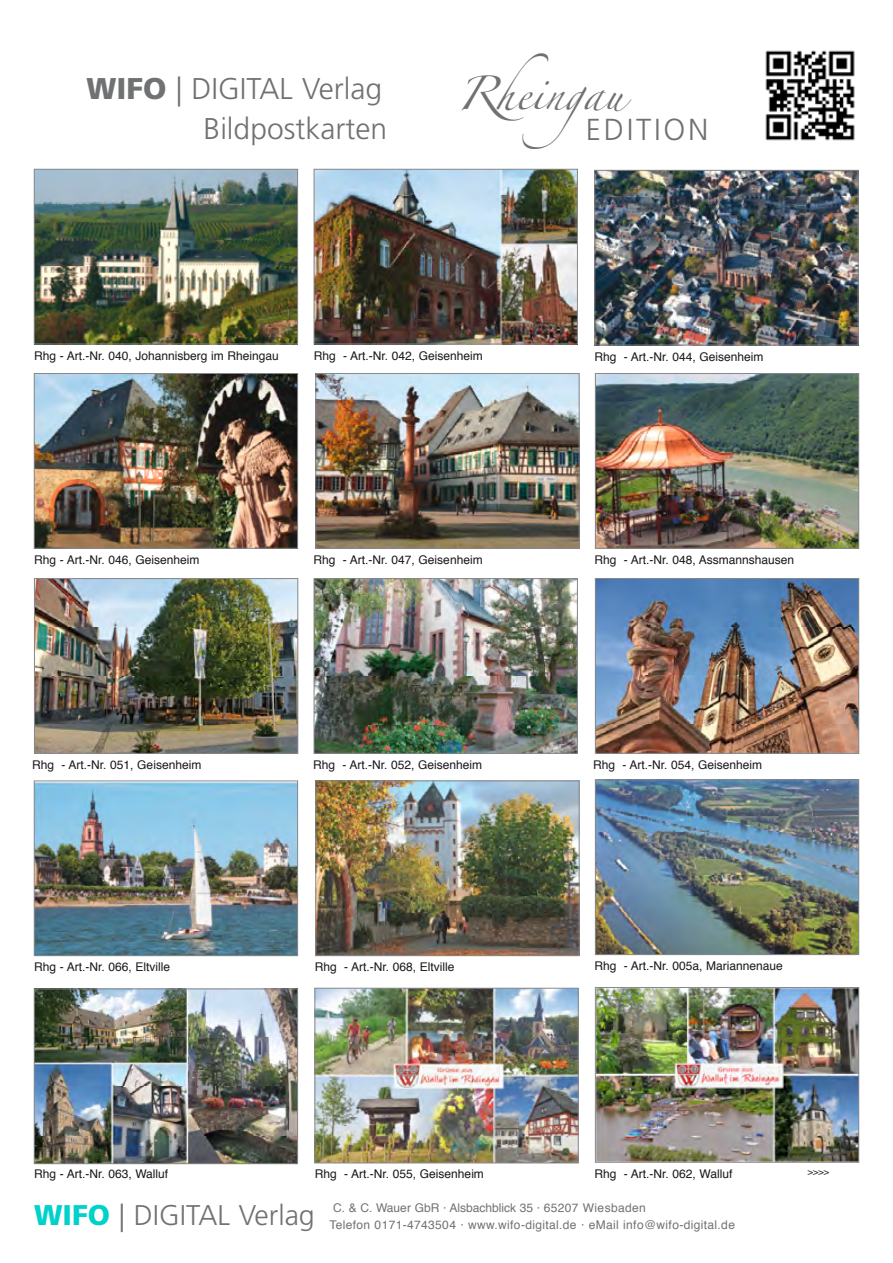
<style>
.page{position:relative;width:893px;height:1263px;background:#fff}
.page>*{position:absolute;margin:0;border:0;box-sizing:border-box;transform-origin:0 0}
.t1{font:30.3px "Zapfino";color:#707172}
.t2{font:300 30.3px "Frutiger";letter-spacing:.09em;color:#707172}
.t3{font:300 30px/39.6px "Frutiger";color:#707172;text-align:right}
.t4{font:300 28.5px "Frutiger";color:#707172}
.t5{font:12px "Helvetica";color:#1a171c}
.t6{font:12px "Helvetica";letter-spacing:.03em;color:#707172}
.t7{font:12px "Helvetica";color:#707172}
.t8{font:9px "Helvetica";color:#1a171c}
.s1{font-weight:900}
.s2{font-weight:900;color:#00d1cb}
</style>
<div class="page">
<img style="left:36px;top:580px;width:260px;height:171px">
<div style="left:34px;top:578px;width:264px;height:175px;border:1px solid #87888a"></div>
<img style="left:597px;top:580px;width:260px;height:171px">
<div style="left:595px;top:578px;width:264px;height:175px;border:1px solid #87888a"></div>
<img style="left:316px;top:580px;width:260px;height:171px">
<div style="left:314px;top:578px;width:264px;height:175px;border:1px solid #87888a"></div>
<img style="left:318px;top:783px;width:259px;height:171px">
<div style="left:316px;top:781px;width:263px;height:175px;border:1px solid #87888a"></div>
<img style="left:36px;top:171px;width:260px;height:171px">
<div style="left:34px;top:169px;width:264px;height:175px;border:1px solid #87888a"></div>
<img style="left:316px;top:171px;width:260px;height:171px">
<div style="left:314px;top:169px;width:264px;height:175px;border:1px solid #87888a"></div>
<img style="left:596px;top:172px;width:260px;height:171px">
<div style="left:594px;top:170px;width:264px;height:175px;border:1px solid #87888a"></div>
<img style="left:318px;top:375px;width:259px;height:171px">
<div style="left:316px;top:373px;width:263px;height:175px;border:1px solid #87888a"></div>
<img style="left:36px;top:375px;width:260px;height:171px">
<div style="left:34px;top:373px;width:264px;height:175px;border:1px solid #87888a"></div>
<img style="left:597px;top:375px;width:260px;height:171px">
<div style="left:595px;top:373px;width:264px;height:175px;border:1px solid #87888a"></div>
<img style="left:36px;top:783px;width:260px;height:171px">
<div style="left:34px;top:781px;width:264px;height:175px;border:1px solid #87888a"></div>
<img style="left:597px;top:782px;width:260px;height:171px">
<div style="left:595px;top:780px;width:264px;height:175px;border:1px solid #87888a"></div>
<img style="left:597px;top:989px;width:260px;height:171px">
<div style="left:595px;top:987px;width:264px;height:175px;border:1px solid #87888a"></div>
<img style="left:36px;top:991px;width:260px;height:171px">
<div style="left:34px;top:989px;width:264px;height:175px;border:1px solid #87888a"></div>
<img style="left:317px;top:990px;width:259px;height:171px">
<div style="left:315px;top:988px;width:263px;height:175px;border:1px solid #87888a"></div>
<img style="left:765px;top:50px;width:90px;height:91px">
<h2 class="t3" style="left:86px;top:70px;width:302px"><span class="s1">WIFO</span> | DIGITAL Verlag<br>Bildpostkarten</h2>
<h1 class="t1" style="left:456px;top:81px;width:174px">Rheingau</h1>
<h1 class="t2" style="left:586px;top:112px;width:124px">EDITION</h1>
<p class="t5" style="left:34px;top:346px;width:246px">Rhg - Art.-Nr. 040, Johannisberg im Rheingau</p>
<p class="t5" style="left:314px;top:346px;width:171px">Rhg - Art.-Nr. 042, Geisenheim</p>
<p class="t5" style="left:594px;top:347px;width:171px">Rhg - Art.-Nr. 044, Geisenheim</p>
<p class="t5" style="left:34px;top:550px;width:167px">Rhg - Art.-Nr. 046, Geisenheim</p>
<p class="t5" style="left:314px;top:550px;width:171px">Rhg - Art.-Nr. 047, Geisenheim</p>
<p class="t5" style="left:594px;top:550px;width:201px">Rhg - Art.-Nr. 048, Assmannshausen</p>
<p class="t5" style="left:313px;top:755px;width:171px">Rhg - Art.-Nr. 052, Geisenheim</p>
<p class="t5" style="left:32px;top:755px;width:171px">Rhg - Art.-Nr. 051, Geisenheim</p>
<p class="t5" style="left:593px;top:755px;width:171px">Rhg - Art.-Nr. 054, Geisenheim</p>
<p class="t5" style="left:34px;top:958px;width:138px">Rhg - Art.-Nr. 066, Eltville</p>
<p class="t5" style="left:594px;top:957px;width:190px">Rhg - Art.-Nr. 005a, Mariannenaue</p>
<p class="t5" style="left:315px;top:958px;width:141px">Rhg - Art.-Nr. 068, Eltville</p>
<p class="t5" style="left:34px;top:1164px;width:136px">Rhg - Art.-Nr. 063, Walluf</p>
<p class="t5" style="left:315px;top:1164px;width:171px">Rhg - Art.-Nr. 055, Geisenheim</p>
<p class="t5" style="left:594px;top:1164px;width:139px">Rhg - Art.-Nr. 062, Walluf</p>
<p class="t7" style="left:333px;top:1199px;width:314px">C. &amp; C. Wauer GbR · Alsbachblick 35 · 65207 Wiesbaden</p>
<h3 class="t4" style="left:34px;top:1199px;width:282px"><span class="s2">WIFO</span> | DIGITAL Verlag</h3>
<p class="t6" style="left:329px;top:1215px;width:407px">Telefon 0171-4743504 · www.wifo-digital.de · eMail info@wifo-digital.de</p>
<p class="t8" style="left:808px;top:1165px;width:23px">&gt;&gt;&gt;&gt;</p>
</div>
